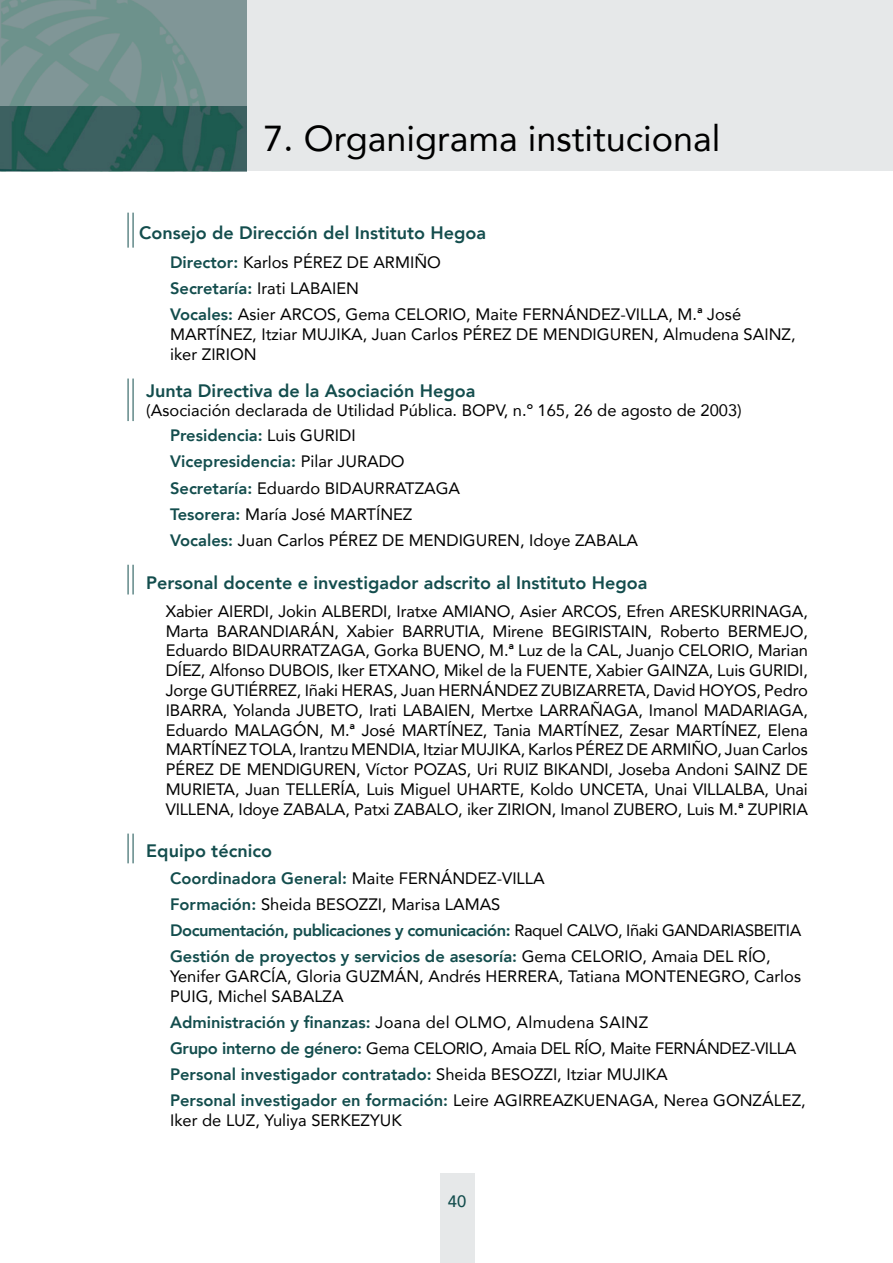
<style>
.page{position:relative;width:893px;height:1263px;background:#fff}
.page>*{position:absolute;margin:0;border:0;box-sizing:border-box;transform-origin:0 0}
.t1{font:36px "Avenir";color:#000}
.t2{font:800 18px "Avenir";color:#134d4d}
.t3{font:16.5px/19.8px "Avenir";color:#000}
.t4{font:800 16.5px/26.2px "Avenir";color:#134d4d}
.t5{font:500 16.5px "Avenir";color:#134d4d}
.s1{font-weight:800;color:#134d4d}
.s2{font-weight:400;color:#000}
</style>
<div class="page">
<div style="left:440px;top:1174px;width:34px;height:89px;background:#e6e8e9"></div>
<svg style="left:132px;top:213px;width:1px;height:35px"></svg>
<hr style="left:128px;top:213px;width:1px;height:35px;background:#134d4d">
<hr style="left:133px;top:213px;width:1px;height:35px;background:#134d4d">
<svg style="left:132px;top:378px;width:1px;height:43px"></svg>
<hr style="left:128px;top:378px;width:1px;height:43px;background:#134d4d">
<hr style="left:133px;top:378px;width:1px;height:43px;background:#134d4d">
<svg style="left:128px;top:565px;width:6px;height:29px"></svg>
<svg style="left:132px;top:833px;width:1px;height:30px"></svg>
<hr style="left:128px;top:833px;width:1px;height:30px;background:#134d4d">
<hr style="left:133px;top:833px;width:1px;height:30px;background:#134d4d">
<div style="left:0;top:0;width:893px;height:170px;background:#e6e8e9"></div>
<img style="left:0;top:0;width:247px;height:171px">
<img style="left:0;top:106px;width:247px;height:64px">
<h1 class="t1" style="left:264px;top:109px;width:458px">7. Organigrama institucional</h1>
<p class="t2" style="left:139px;top:219px;width:348px">Consejo de Dirección del Instituto Hegoa</p>
<p class="t3" style="left:170px;top:248px;width:573px;line-height:26.2px"><span class="s1">Director:</span> Karlos PÉREZ DE ARMIÑO<br><span class="s1">Secretaría:</span> Irati LABAIEN<br><span class="s1">Vocales:</span> Asier ARCOS, Gema CELORIO, Maite FERNÁNDEZ-VILLA, M.ª José</p>
<p class="t3" style="left:170px;top:324px;width:627px">MARTÍNEZ, Itziar MUJIKA, Juan Carlos PÉREZ DE MENDIGUREN, Almudena SAINZ, iker ZIRION</p>
<p class="t2" style="left:146px;top:376px;width:331px">Junta Directiva de la Asociación Hegoa</p>
<p class="t3" style="left:170px;top:397px;width:573px;line-height:26px;text-indent:-24px">(Asociación declarada de Utilidad Pública. BOPV, n.º 165, 26 de agosto de 2003)<br><span class="s1">Presidencia:</span> Luis GURIDI<br><span class="s1">Vicepresidencia:</span> Pilar JURADO<br><span class="s1">Secretaría:</span> Eduardo BIDAURRATZAGA<br><span class="s1">Tesorera:</span> María José MARTÍNEZ<br><span class="s1">Vocales:</span> Juan Carlos PÉREZ DE MENDIGUREN, Idoye ZABALA</p>
<p class="t2" style="left:146px;top:568px;width:502px">Personal docente e investigador adscrito al Instituto Hegoa</p>
<p class="t3" style="left:166px;top:601px;width:644px;text-align:justify">Xabier AIERDI, Jokin ALBERDI, Iratxe AMIANO, Asier ARCOS, Efren ARESKURRINAGA, Marta BARANDIARÁN, Xabier BARRUTIA, Mirene BEGIRISTAIN, Roberto BERMEJO, Eduardo BIDAURRATZAGA, Gorka BUENO, M.ª Luz de la CAL, Juanjo CELORIO, Marian DÍEZ, Alfonso DUBOIS, Iker ETXANO, Mikel de la FUENTE, Xabier GAINZA, Luis GURIDI, Jorge GUTIÉRREZ, Iñaki HERAS, Juan HERNÁNDEZ ZUBIZARRETA, David HOYOS, Pedro IBARRA, Yolanda JUBETO, Irati LABAIEN, Mertxe LARRAÑAGA, Imanol MADARIAGA, Eduardo MALAGÓN, M.ª José MARTÍNEZ, Tania MARTÍNEZ, Zesar MARTÍNEZ, Elena MARTÍNEZ TOLA, Irantzu MENDIA, Itziar MUJIKA, Karlos PÉREZ DE ARMIÑO, Juan Carlos PÉREZ DE MENDIGUREN, Víctor POZAS, Uri RUIZ BIKANDI, Joseba Andoni SAINZ DE MURIETA, Juan TELLERÍA, Luis Miguel UHARTE, Koldo UNCETA, Unai VILLALBA, Unai VILLENA, Idoye ZABALA, Patxi ZABALO, iker ZIRION, Imanol ZUBERO, Luis M.ª ZUPIRIA</p>
<p class="t2" style="left:146px;top:837px;width:127px">Equipo técnico</p>
<p class="t4" style="left:170px;top:865px;width:633px">Coordinadora General: <span class="s2">Maite FERNÁNDEZ-VILLA<br></span>Formación: <span class="s2">Sheida BESOZZI, Marisa LAMAS<br></span>Documentación, publicaciones y comunicación: <span class="s2">Raquel CALVO, Iñaki GANDARIASBEITIA </span>Gestión de proyectos y servicios de asesoría: <span class="s2">Gema CELORIO, Amaia DEL RÍO,</span></p>
<p class="t3" style="left:170px;top:966px;width:632px">Yenifer GARCÍA, Gloria GUZMÁN, Andrés HERRERA, Tatiana MONTENEGRO, Carlos<br>PUIG, Michel SABALZA</p>
<p class="t3" style="left:170px;top:1008px;width:637px;line-height:26.2px"><span class="s1">Administración y finanzas:</span> Joana del OLMO, Almudena SAINZ<br><span class="s1">Grupo interno de género:</span> Gema CELORIO, Amaia DEL RÍO, Maite FERNÁNDEZ-VILLA <span class="s1">Personal investigador contratado:</span> Sheida BESOZZI, Itziar MUJIKA<br><span class="s1">Personal investigador en formación:</span> Leire AGIRREAZKUENAGA, Nerea GONZÁLEZ,</p>
<p class="t3" style="left:170px;top:1110px;width:233px">Iker de LUZ, Yuliya SERKEZYUK</p>
<p class="t5" style="left:448px;top:1187px;width:20px">40</p>
</div>
